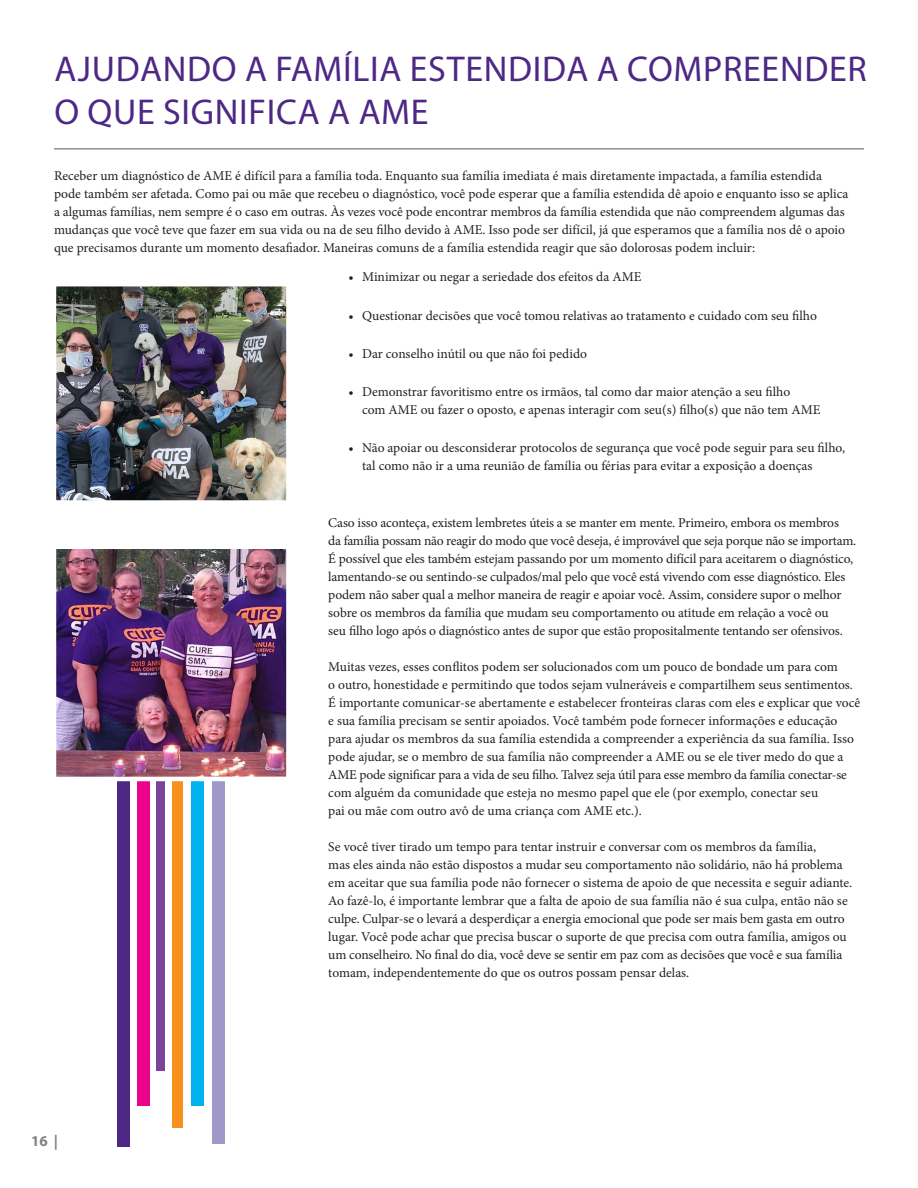
<style>
.page{position:relative;width:918px;height:1188px;background:#fff}
.page>*{position:absolute;margin:0;border:0;box-sizing:border-box;transform-origin:0 0}
.t1{font:36px/43.2px "Myriad Pro";letter-spacing:.02em;color:#4d2884}
.t2{font:700 15px "Myriad Pro";color:#808285}
.t3{font:13.5px/18px "Minion Pro";letter-spacing:-.005em;color:#231f20}
</style>
<div class="page">
<div style="left:213px;top:600px;width:12px;height:544px;background:#9f99ca"></div>
<div style="left:172px;top:600px;width:11px;height:528px;background:#f6911e"></div>
<div style="left:157px;top:600px;width:8px;height:471px;background:#7b4399"></div>
<div style="left:192px;top:600px;width:12px;height:506px;background:#00b3ee"></div>
<div style="left:137px;top:600px;width:12px;height:506px;background:#ed028c"></div>
<div style="left:118px;top:600px;width:12px;height:547px;background:#4d2884"></div>
<hr style="left:54px;top:148px;width:810px;height:1px;background:#57585a">
<img style="left:57px;top:287px;width:229px;height:213px">
<div style="left:52px;top:282px;width:239px;height:223px;border:4px solid #fff"></div>
<img style="left:57px;top:549px;width:229px;height:227px">
<div style="left:52px;top:544px;width:239px;height:237px;border:4px solid #fff"></div>
<p class="t1" style="left:54px;top:47px;width:814px">AJUDANDO A FAMÍLIA ESTENDIDA A COMPREENDER<br>O QUE SIGNIFICA A AME</p>
<p class="t3" style="left:54px;top:167px;width:796px">Receber um diagnóstico de AME é difícil para a família toda. Enquanto sua família imediata é mais diretamente impactada, a família estendida pode também ser afetada. Como pai ou mãe que recebeu o diagnóstico, você pode esperar que a família estendida dê apoio e enquanto isso se aplica a algumas famílias, nem sempre é o caso em outras. Às vezes você pode encontrar membros da família estendida que não compreendem algumas das mudanças que você teve que fazer em sua vida ou na de seu filho devido à AME. Isso pode ser difícil, já que esperamos que a família nos dê o apoio que precisamos durante um momento desafiador. Maneiras comuns de a família estendida reagir que são dolorosas podem incluir:</p>
<p class="t3" style="left:349px;top:268px;width:294px">• Minimizar ou negar a seriedade dos efeitos da AME</p>
<p class="t3" style="left:349px;top:306px;width:470px">• Questionar decisões que você tomou relativas ao tratamento e cuidado com seu filho</p>
<p class="t3" style="left:349px;top:345px;width:240px">• Dar conselho inútil ou que não foi pedido</p>
<p class="t3" style="left:362px;top:383px;width:460px;text-indent:-14px">• Demonstrar favoritismo entre os irmãos, tal como dar maior atenção a seu filho<br>com AME ou fazer o oposto, e apenas interagir com seu(s) filho(s) que não tem AME</p>
<p class="t3" style="left:362px;top:439px;width:485px;text-indent:-14px">• Não apoiar ou desconsiderar protocolos de segurança que você pode seguir para seu filho, tal como não ir a uma reunião de família ou férias para evitar a exposição a doenças</p>
<p class="t2" style="left:31px;top:1131px;width:28px">16 |</p>
<p class="t3" style="left:328px;top:513px;width:529px">Caso isso aconteça, existem lembretes úteis a se manter em mente. Primeiro, embora os membros<br>da família possam não reagir do modo que você deseja, é improvável que seja porque não se importam.<br>É possível que eles também estejam passando por um momento difícil para aceitarem o diagnóstico, lamentando-se ou sentindo-se culpados/mal pelo que você está vivendo com esse diagnóstico. Eles podem não saber qual a melhor maneira de reagir e apoiar você. Assim, considere supor o melhor sobre os membros da família que mudam seu comportamento ou atitude em relação a você ou<br>seu filho logo após o diagnóstico antes de supor que estão propositalmente tentando ser ofensivos.</p>
<p class="t3" style="left:328px;top:657px;width:533px">Muitas vezes, esses conflitos podem ser solucionados com um pouco de bondade um para com<br>o outro, honestidade e permitindo que todos sejam vulneráveis e compartilhem seus sentimentos.<br>É importante comunicar-se abertamente e estabelecer fronteiras claras com eles e explicar que você e sua família precisam se sentir apoiados. Você também pode fornecer informações e educação para ajudar os membros da sua família estendida a compreender a experiência da sua família. Isso pode ajudar, se o membro de sua família não compreender a AME ou se ele tiver medo do que a AME pode significar para a vida de seu filho. Talvez seja útil para esse membro da família conectar-se com alguém da comunidade que esteja no mesmo papel que ele (por exemplo, conectar seu<br>pai ou mãe com outro avô de uma criança com AME etc.).</p>
<p class="t3" style="left:328px;top:837px;width:526px">Se você tiver tirado um tempo para tentar instruir e conversar com os membros da família,<br>mas eles ainda não estão dispostos a mudar seu comportamento não solidário, não há problema em aceitar que sua família pode não fornecer o sistema de apoio de que necessita e seguir adiante.<br>Ao fazê-lo, é importante lembrar que a falta de apoio de sua família não é sua culpa, então não se culpe. Culpar-se o levará a desperdiçar a energia emocional que pode ser mais bem gasta em outro lugar. Você pode achar que precisa buscar o suporte de que precisa com outra família, amigos ou um conselheiro. No final do dia, você deve se sentir em paz com as decisões que você e sua família tomam, independentemente do que os outros possam pensar delas.</p>
</div>
